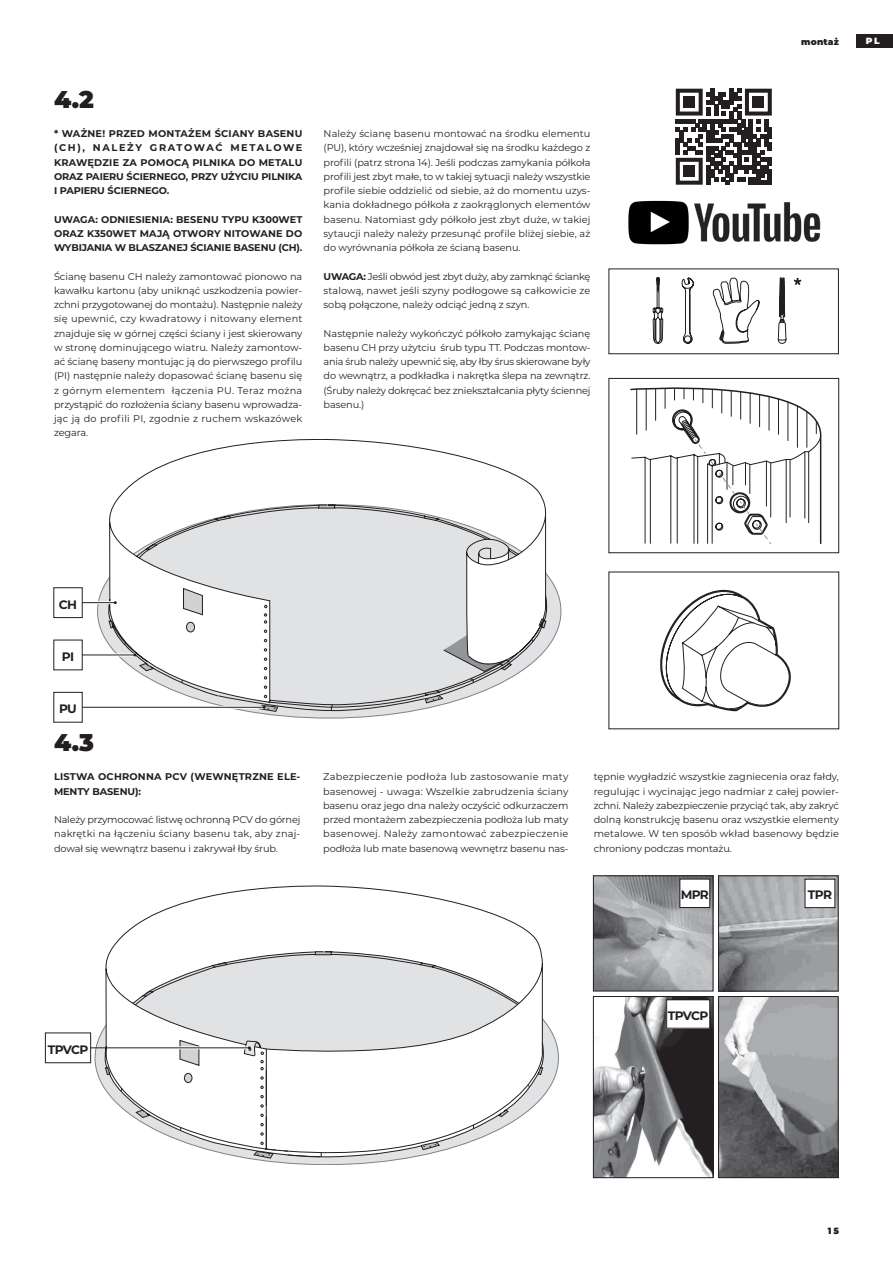
<style>
.page{position:relative;width:893px;height:1263px;background:#fff}
.page>*{position:absolute;margin:0;border:0;box-sizing:border-box;transform-origin:0 0}
.t1{font:900 24.15px "Montserrat";color:#231f20}
.t2{font:700 12.15px "Montserrat";letter-spacing:-.06em;color:#231f20}
.t3{font:9.75px/14.2px "Montserrat";letter-spacing:-.01em;color:#231f20;text-align:justify}
.t4{font:700 9.75px/14.2px "Montserrat";letter-spacing:-.01em;color:#231f20;text-align:justify}
.t5{font:700 9.75px/14.2px "Montserrat";letter-spacing:.025em;color:#231f20}
.t6{font:900 9px "Montserrat";letter-spacing:.02em;color:#231f20}
.t7{font:900 9px "Montserrat";color:#fff}
.s1{font-weight:700}
</style>
<div class="page">
<div style="left:857px;top:34px;width:36px;height:13px;background:#231f20"></div>
<svg style="left:107px;top:439px;width:441px;height:279px"></svg>
<svg style="left:105px;top:962px;width:305px;height:203px"></svg>
<svg style="left:106px;top:886px;width:437px;height:77px"></svg>
<div style="left:45px;top:1032px;width:46px;height:31px;border:1px solid #231f20"></div>
<div style="left:53px;top:587px;width:30px;height:31px;border:1px solid #231f20"></div>
<hr style="left:86px;top:653px;width:49px;height:3px;background:#fff">
<hr style="left:86px;top:601px;width:29px;height:3px;background:#fff">
<hr style="left:82px;top:707px;width:182px;height:1px;background:#231f20">
<hr style="left:91px;top:1047px;width:158px;height:1px;background:#231f20">
<svg style="left:104px;top:963px;width:441px;height:195px"></svg>
<hr style="left:82px;top:655px;width:53px;height:1px;background:#231f20">
<hr style="left:82px;top:602px;width:33px;height:1px;background:#231f20">
<svg style="left:109px;top:516px;width:437px;height:196px"></svg>
<img style="left:720px;top:998px;width:116px;height:178px">
<div style="left:718px;top:996px;width:120px;height:182px;border:1px solid #231f20"></div>
<img style="left:595px;top:877px;width:116px;height:112px">
<div style="left:593px;top:875px;width:120px;height:116px;border:1px solid #231f20"></div>
<img style="left:720px;top:877px;width:116px;height:112px">
<div style="left:718px;top:875px;width:120px;height:116px;border:1px solid #231f20"></div>
<div style="left:680px;top:879px;width:30px;height:28px;background:#fff"></div>
<div style="left:679px;top:879px;width:31px;height:29px;border:1px solid #231f20"></div>
<div style="left:805px;top:879px;width:30px;height:28px;background:#fff"></div>
<img style="left:595px;top:998px;width:116px;height:178px">
<div style="left:593px;top:996px;width:120px;height:182px;border:1px solid #231f20"></div>
<div style="left:667px;top:1000px;width:43px;height:28px;background:#fff"></div>
<div style="left:666px;top:999px;width:44px;height:29px;border:1px solid #231f20"></div>
<div style="left:609px;top:378px;width:230px;height:175px;border:1px solid #231f20"></div>
<svg style="left:660px;top:590px;width:131px;height:121px"></svg>
<div style="left:609px;top:269px;width:230px;height:85px;border:1px solid #231f20"></div>
<svg style="left:630px;top:269px;width:191px;height:275px"></svg>
<img style="left:694px;top:202px;width:126px;height:40px">
<img style="left:628px;top:201px;width:61px;height:43px">
<svg style="left:676px;top:89px;width:96px;height:96px"></svg>
<div style="left:683px;top:96px;width:12px;height:12px;background:#231f20"></div>
<div style="left:753px;top:96px;width:11px;height:12px;background:#231f20"></div>
<div style="left:683px;top:165px;width:12px;height:12px;background:#231f20"></div>
<h1 class="t1" style="left:54px;top:82px;width:42px">4.2</h1>
<p class="t4" style="left:54px;top:126px;width:250px">* WAŻNE! PRZED MONTAŻEM ŚCIANY BASENU (CH), NALEŻY GRATOWAĆ METALOWE KRAWĘDZIE ZA POMOCĄ PILNIKA DO METALU ORAZ PAIERU ŚCIERNEGO, PRZY UŻYCIU PILNIKA I PAPIERU ŚCIERNEGO.</p>
<p class="t4" style="left:54px;top:211px;width:250px">UWAGA: ODNIESIENIA: BESENU TYPU K300WET ORAZ K350WET MAJĄ OTWORY NITOWANE DO WYBIJANIA W BLASZANEJ ŚCIANIE BASENU (CH).</p>
<p class="t3" style="left:54px;top:269px;width:250px">Ścianę basenu CH należy zamontować pionowo na kawałku kartonu (aby uniknąć uszkodzenia powier&shy;zchni przygotowanej do montażu). Następnie należy się upewnić, czy kwadratowy i nitowany element znajduje się w górnej części ściany i jest skierowany w stronę dominującego wiatru. Należy zamontow&shy;ać ścianę baseny montując ją do pierwszego profilu (PI) następnie należy dopasować ścianę basenu się z górnym elementem łączenia PU. Teraz można przystąpić do rozłożenia ściany basenu wprowadza&shy;jąc ją do profili PI, zgodnie z ruchem wskazówek zegara.</p>
<p class="t3" style="left:324px;top:126px;width:268px">Należy ścianę basenu montować na środku elementu (PU), który wcześniej znajdował się na środku każdego z profili (patrz strona 14). Jeśli podczas zamykania półkoła profili jest zbyt małe, to w takiej sytuacji należy wszystkie profile siebie oddzielić od siebie, aż do momentu uzys&shy;kania dokładnego półkoła z zaokrąglonych elementów basenu. Natomiast gdy półkoło jest zbyt duże, w takiej sytaucji należy należy przesunąć profile bliżej siebie, aż do wyrównania półkoła ze ścianą basenu.</p>
<p class="t3" style="left:324px;top:269px;width:268px"><span class="s1">UWAGA:</span> Jeśli obwód jest zbyt duży, aby zamknąć ściankę stalową, nawet jeśli szyny podłogowe są całkowicie ze sobą połączone, należy odciąć jedną z szyn.</p>
<p class="t3" style="left:324px;top:326px;width:268px">Następnie należy wykończyć półkoło zamykając ścianę basenu CH przy użytciu śrub typu TT. Podczas montow&shy;ania śrub należy upewnić się, aby łby śrus skierowane były do wewnątrz, a podkładka i nakrętka ślepa na zewnątrz. (Śruby należy dokręcać bez zniekształcania płyty ściennej basenu.)</p>
<p class="t6" style="left:801px;top:35px;width:39px">montaż</p>
<p class="t7" style="left:866px;top:34px;width:15px">PL</p>
<p class="t2" style="left:59px;top:596px;width:20px">CH</p>
<p class="t2" style="left:62px;top:648px;width:14px">PI</p>
<p class="t2" style="left:59px;top:700px;width:19px">PU</p>
<h1 class="t1" style="left:54px;top:725px;width:42px">4.3</h1>
<p class="t5" style="left:54px;top:769px;width:248px">LISTWA OCHRONNA PCV (WEWNĘTRZNE ELE-<br>MENTY BASENU):</p>
<p class="t3" style="left:54px;top:812px;width:248px">Należy przymocować listwę ochronną PCV do górnej nakrętki na łączeniu ściany basenu tak, aby znaj&shy;dował się wewnątrz basenu i zakrywał łby śrub.</p>
<p class="t3" style="left:323px;top:769px;width:247px">Zabezpieczenie podłoża lub zastosowanie maty basenowej - uwaga: Wszelkie zabrudzenia ściany basenu oraz jego dna należy oczyścić odkurzaczem przed montażem zabezpieczenia podłoża lub maty basenowej. Należy zamontować zabezpieczenie podłoża lub mate basenową wewnętrz basenu nas-</p>
<p class="t3" style="left:594px;top:769px;width:247px">tępnie wygładzić wszystkie zagniecenia oraz fałdy, regulując i wycinając jego nadmiar z całej powier&shy;zchni. Należy zabezpieczenie przyciąć tak, aby zakryć dolną konstrukcję basenu oraz wszystkie elementy metalowe. W ten sposób wkład basenowy będzie chroniony podczas montażu.</p>
<p class="t2" style="left:681px;top:886px;width:30px">MPR</p>
<p class="t2" style="left:808px;top:886px;width:26px">TPR</p>
<p class="t2" style="left:48px;top:1041px;width:42px">TPVCP</p>
<p class="t2" style="left:668px;top:1007px;width:42px">TPVCP</p>
<p class="t6" style="left:828px;top:1224px;width:13px">15</p>
</div>
